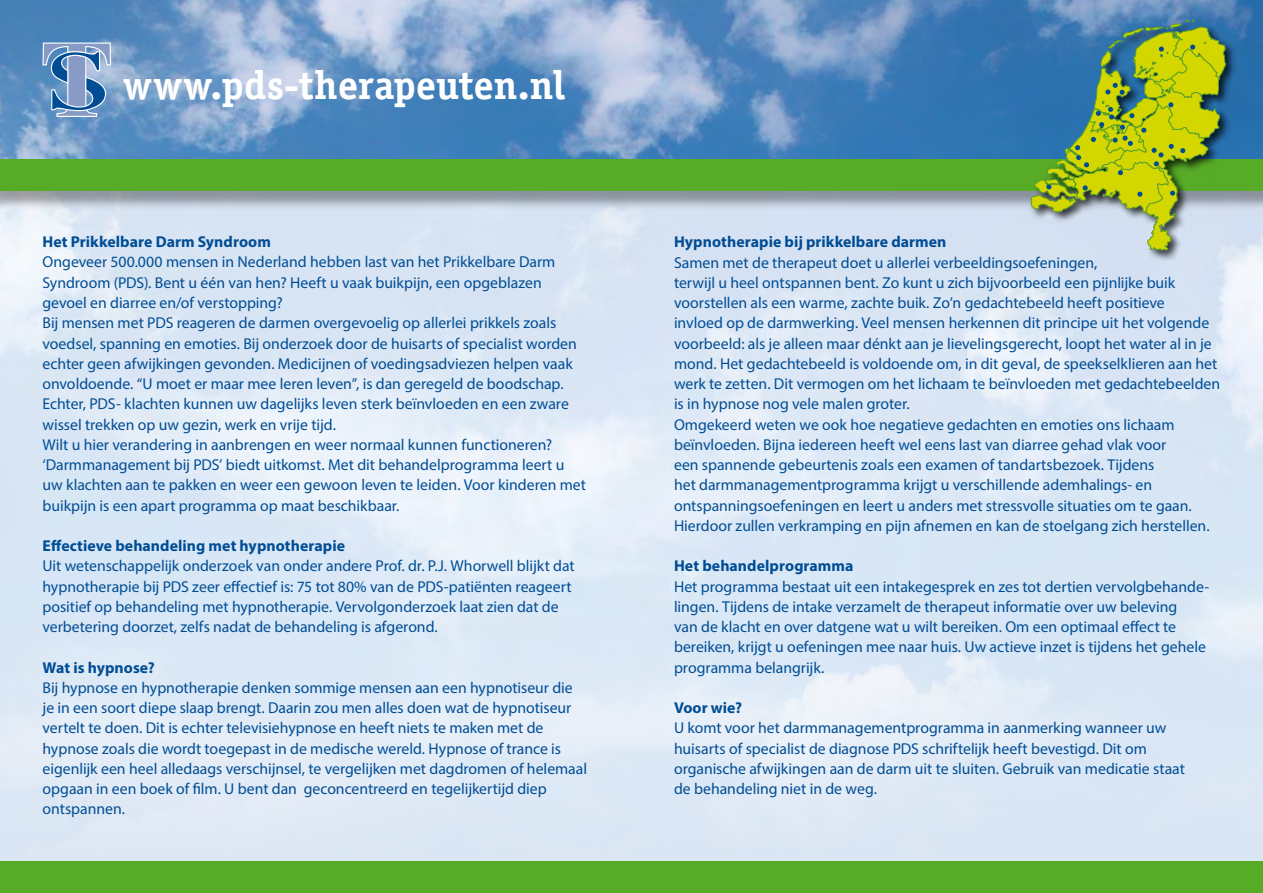
<style>
.page{position:relative;width:1263px;height:893px;background:#fff}
.page>*{position:absolute;margin:0;border:0;box-sizing:border-box;transform-origin:0 0}
.t1{font:700 40.5px "Officina Serif Std";letter-spacing:-.005em;color:#fff}
.t2{font:15.75px/20.2px "Myriad Pro";color:#004d95}
.t3{font:700 15.75px "Myriad Pro";letter-spacing:.005em;color:#004d95}
</style>
<div class="page">
<img style="left:0;top:0;width:1263px;height:159px">
<div style="left:0;top:162px;width:1263px;height:48px;background:#000;opacity:.35"></div>
<div style="left:0;top:159px;width:1263px;height:32px;background:#57ab27"></div>
<div style="left:0;top:861px;width:1263px;height:32px;background:#57ab27"></div>
<div style="left:1028px;top:18px;width:209px;height:244px;background:#000;opacity:.75"></div>
<svg style="left:1031px;top:20px;width:195px;height:232px;background:#8baa63"></svg>
<svg style="left:43px;top:43px;width:68px;height:74px;background:#779bc6"></svg>
<h1 class="t1" style="left:123px;top:60px;width:444px">www.pds-therapeuten.nl</h1>
<p class="t3" style="left:43px;top:232px;width:230px">Het Prikkelbare Darm Syndroom</p>
<p class="t2" style="left:43px;top:252px;width:545px">Ongeveer 500.000 mensen in Nederland hebben last van het Prikkelbare Darm Syndroom (PDS). Bent u één van hen? Heeft u vaak buikpijn, een opgeblazen gevoel en diarree en/of verstopping?<br>Bij mensen met PDS reageren de darmen overgevoelig op allerlei prikkels zoals voedsel, spanning en emoties. Bij onderzoek door de huisarts of specialist worden echter geen afwijkingen gevonden. Medicijnen of voedingsadviezen helpen vaak onvoldoende. “U moet er maar mee leren leven”, is dan geregeld de boodschap.<br>Echter, PDS- klachten kunnen uw dagelijks leven sterk beïnvloeden en een zware wissel trekken op uw gezin, werk en vrije tijd.<br>Wilt u hier verandering in aanbrengen en weer normaal kunnen functioneren? ‘Darmmanagement bij PDS’ biedt uitkomst. Met dit behandelprogramma leert u uw klachten aan te pakken en weer een gewoon leven te leiden. Voor kinderen met buikpijn is een apart programma op maat beschikbaar.</p>
<p class="t3" style="left:43px;top:535px;width:304px">Effectieve behandeling met hypnotherapie</p>
<p class="t2" style="left:43px;top:556px;width:534px">Uit wetenschappelijk onderzoek van onder andere Prof. dr. P.J. Whorwell blijkt dat hypnotherapie bij PDS zeer effectief is: 75 tot 80% van de PDS-patiënten reageert positief op behandeling met hypnotherapie. Vervolgonderzoek laat zien dat de verbetering doorzet, zelfs nadat de behandeling is afgerond.</p>
<p class="t3" style="left:43px;top:657px;width:114px">Wat is hypnose?</p>
<p class="t2" style="left:43px;top:677px;width:546px">Bij hypnose en hypnotherapie denken sommige mensen aan een hypnotiseur die je in een soort diepe slaap brengt. Daarin zou men alles doen wat de hypnotiseur vertelt te doen. Dit is echter televisiehypnose en heeft niets te maken met de hypnose zoals die wordt toegepast in de medische wereld. Hypnose of trance is eigenlijk een heel alledaags verschijnsel, te vergelijken met dagdromen of helemaal opgaan in een boek of film. U bent dan geconcentreerd en tegelijkertijd diep ontspannen.</p>
<p class="t3" style="left:674px;top:232px;width:274px">Hypnotherapie bij prikkelbare darmen</p>
<p class="t2" style="left:674px;top:252px;width:548px">Samen met de therapeut doet u allerlei verbeeldingsoefeningen,<br>terwijl u heel ontspannen bent. Zo kunt u zich bijvoorbeeld een pijnlijke buik voorstellen als een warme, zachte buik. Zo’n gedachtebeeld heeft positieve<br>invloed op de darmwerking. Veel mensen herkennen dit principe uit het volgende voorbeeld: als je alleen maar dénkt aan je lievelingsgerecht, loopt het water al in je mond. Het gedachtebeeld is voldoende om, in dit geval, de speekselklieren aan het werk te zetten. Dit vermogen om het lichaam te beïnvloeden met gedachtebeelden is in hypnose nog vele malen groter.<br>Omgekeerd weten we ook hoe negatieve gedachten en emoties ons lichaam beïnvloeden. Bijna iedereen heeft wel eens last van diarree gehad vlak voor<br>een spannende gebeurtenis zoals een examen of tandartsbezoek. Tijdens<br>het darmmanagementprogramma krijgt u verschillende ademhalings- en ontspanningsoefeningen en leert u anders met stressvolle situaties om te gaan.<br>Hierdoor zullen verkramping en pijn afnemen en kan de stoelgang zich herstellen.</p>
<p class="t3" style="left:674px;top:556px;width:181px">Het behandelprogramma</p>
<p class="t2" style="left:674px;top:576px;width:536px">Het programma bestaat uit een intakegesprek en zes tot dertien vervolgbehande&shy;lingen. Tijdens de intake verzamelt de therapeut informatie over uw beleving<br>van de klacht en over datgene wat u wilt bereiken. Om een optimaal effect te bereiken, krijgt u oefeningen mee naar huis. Uw actieve inzet is tijdens het gehele programma belangrijk.</p>
<p class="t3" style="left:674px;top:698px;width:70px">Voor wie?</p>
<p class="t2" style="left:674px;top:718px;width:512px">U komt voor het darmmanagementprogramma in aanmerking wanneer uw huisarts of specialist de diagnose PDS schriftelijk heeft bevestigd. Dit om organische afwijkingen aan de darm uit te sluiten. Gebruik van medicatie staat de behandeling niet in de weg.</p>
</div>
